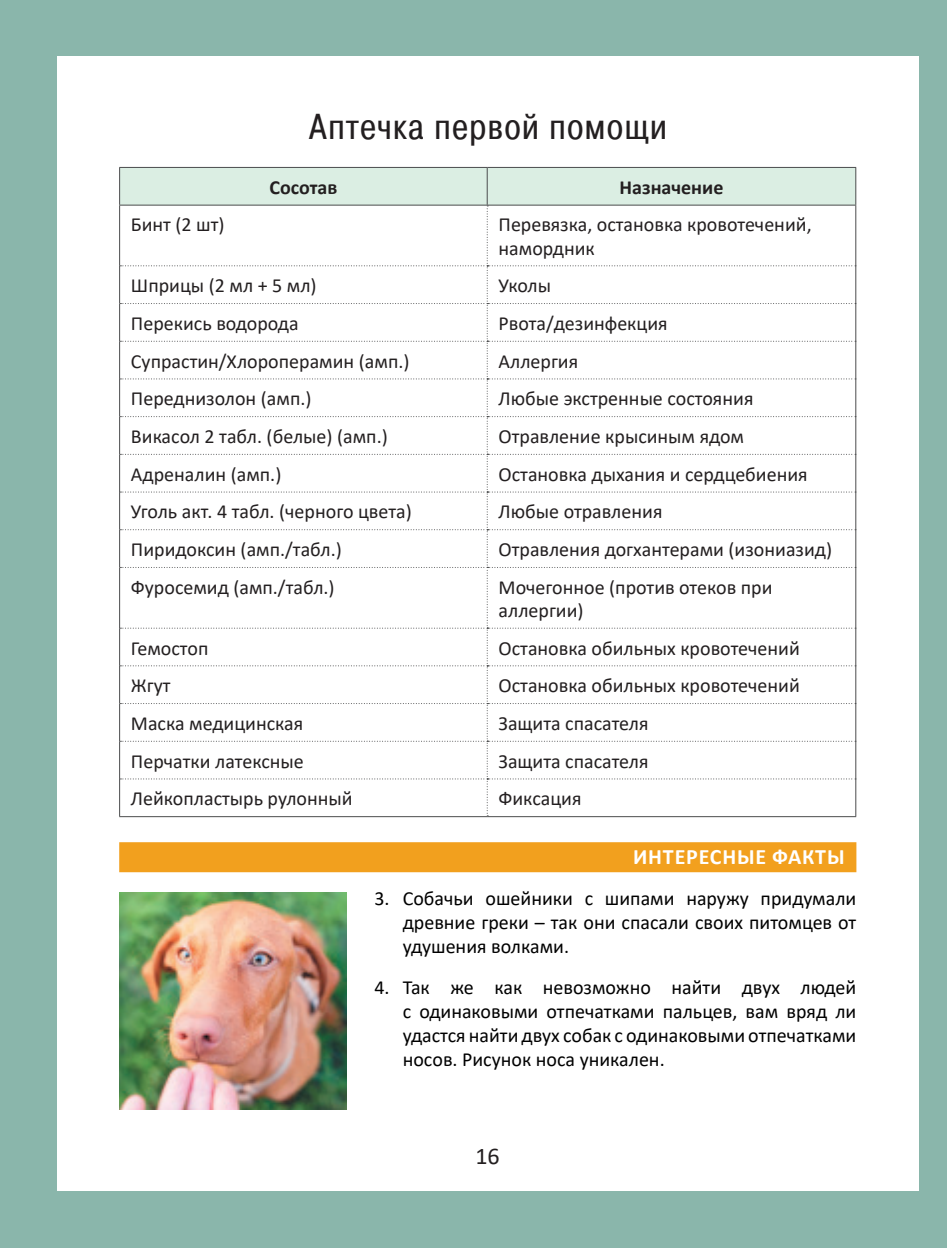
<style>
.page{position:relative;width:947px;height:1248px;background:#fff}
.page>*{position:absolute;margin:0;border:0;box-sizing:border-box;transform-origin:0 0}
.t1{font:36px "Pragmatica Cond";letter-spacing:.02em;color:#231f20}
.t2{font:24px "Calibri";color:#231f20}
.t3{font:700 22px "Calibri";letter-spacing:.04em;color:#fff}
.t4{font:20px/23px "Calibri";color:#231f20}
.t5{font:20px/24px "Calibri";color:#000;text-align:justify}
.t6{font:700 20px "Calibri";color:#231f20}
</style>
<div class="page">
<div style="left:0;top:0;width:947px;height:1247px;background:#8ab6ab"></div>
<div style="left:57px;top:57px;width:861px;height:1134px;background:#fff"></div>
<hr style="left:119px;top:205px;width:1px;height:61px;background:#4b4c4d">
<hr style="left:119px;top:266px;width:1px;height:37px;background:#4b4c4d">
<hr style="left:119px;top:303px;width:1px;height:38px;background:#4b4c4d">
<hr style="left:119px;top:341px;width:1px;height:38px;background:#4b4c4d">
<hr style="left:119px;top:379px;width:1px;height:37px;background:#4b4c4d">
<hr style="left:119px;top:416px;width:1px;height:38px;background:#4b4c4d">
<hr style="left:119px;top:454px;width:1px;height:38px;background:#4b4c4d">
<hr style="left:119px;top:492px;width:1px;height:37px;background:#4b4c4d">
<hr style="left:119px;top:529px;width:1px;height:38px;background:#4b4c4d">
<hr style="left:119px;top:567px;width:1px;height:61px;background:#4b4c4d">
<hr style="left:119px;top:628px;width:1px;height:37px;background:#4b4c4d">
<hr style="left:119px;top:665px;width:1px;height:38px;background:#4b4c4d">
<hr style="left:119px;top:703px;width:1px;height:38px;background:#4b4c4d">
<hr style="left:119px;top:741px;width:1px;height:37px;background:#4b4c4d">
<hr style="left:119px;top:778px;width:1px;height:38px;background:#4b4c4d">
<hr style="left:119px;top:816px;width:368px;height:1px;background:#4b4c4d">
<hr style="left:487px;top:816px;width:369px;height:1px;background:#4b4c4d">
<svg style="left:120px;top:168px;width:736px;height:648px"></svg>
<hr style="left:119px;top:167px;width:368px;height:1px;background:#4b4c4d">
<hr style="left:119px;top:168px;width:1px;height:37px;background:#4b4c4d">
<hr style="left:487px;top:167px;width:369px;height:1px;background:#4b4c4d">
<hr style="left:487px;top:168px;width:1px;height:37px;background:#4b4c4d">
<hr style="left:855px;top:168px;width:1px;height:37px;background:#4b4c4d">
<hr style="left:119px;top:205px;width:368px;height:1px;background:#4b4c4d">
<hr style="left:487px;top:205px;width:369px;height:1px;background:#4b4c4d">
<div style="left:119px;top:842px;width:737px;height:30px;background:#f2a01e"></div>
<img style="left:119px;top:892px;width:227px;height:217px">
<h1 class="t1" style="left:308px;top:104px;width:360px">Аптечка первой помощи</h1>
<p class="t6" style="left:269px;top:173px;width:69px">Сосотав</p>
<p class="t6" style="left:619px;top:173px;width:105px">Назначение</p>
<p class="t4" style="left:131px;top:213px;width:95px">Бинт (2 шт)</p>
<p class="t4" style="left:498px;top:213px;width:315px">Перевязка, остановка кровотечений, намордник</p>
<p class="t4" style="left:131px;top:273px;width:187px">Шприцы (2 мл + 5 мл)</p>
<p class="t4" style="left:498px;top:273px;width:54px">Уколы</p>
<p class="t4" style="left:131px;top:311px;width:169px">Перекись водорода</p>
<p class="t4" style="left:498px;top:311px;width:171px">Рвота/дезинфекция</p>
<p class="t4" style="left:131px;top:349px;width:280px">Супрастин/Хлороперамин (амп.)</p>
<p class="t4" style="left:498px;top:349px;width:81px">Аллергия</p>
<p class="t4" style="left:131px;top:386px;width:182px">Переднизолон (амп.)</p>
<p class="t4" style="left:498px;top:386px;width:256px">Любые экстренные состояния</p>
<p class="t4" style="left:131px;top:424px;width:258px">Викасол 2 табл. (белые) (амп.)</p>
<p class="t4" style="left:498px;top:424px;width:247px">Отравление крысиным ядом</p>
<p class="t4" style="left:131px;top:462px;width:152px">Адреналин (амп.)</p>
<p class="t4" style="left:498px;top:462px;width:311px">Остановка дыхания и сердцебиения</p>
<p class="t4" style="left:131px;top:499px;width:282px">Уголь акт. 4 табл. (черного цвета)</p>
<p class="t4" style="left:498px;top:499px;width:165px">Любые отравления</p>
<p class="t4" style="left:131px;top:537px;width:212px">Пиридоксин (амп./табл.)</p>
<p class="t4" style="left:498px;top:537px;width:335px">Отравления догхантерами (изониазид)</p>
<p class="t4" style="left:131px;top:575px;width:205px">Фуросемид (амп./табл.)</p>
<p class="t4" style="left:498px;top:575px;width:275px">Мочегонное (против отеков при аллергии)</p>
<p class="t4" style="left:131px;top:636px;width:79px">Гемостоп</p>
<p class="t4" style="left:498px;top:636px;width:303px">Остановка обильных кровотечений</p>
<p class="t4" style="left:131px;top:673px;width:41px">Жгут</p>
<p class="t4" style="left:498px;top:673px;width:303px">Остановка обильных кровотечений</p>
<p class="t4" style="left:131px;top:711px;width:174px">Маска медицинская</p>
<p class="t4" style="left:498px;top:711px;width:151px">Защита спасателя</p>
<p class="t4" style="left:131px;top:749px;width:174px">Перчатки латексные</p>
<p class="t4" style="left:498px;top:749px;width:151px">Защита спасателя</p>
<p class="t4" style="left:131px;top:786px;width:223px">Лейкопластырь рулонный</p>
<p class="t4" style="left:498px;top:786px;width:84px">Фиксация</p>
<p class="t3" style="left:633px;top:841px;width:213px">Интересные факты</p>
<p class="t5" style="left:403px;top:886px;width:455px;text-indent:-28px">3. Собачьи ошейники с шипами наружу придумали древние греки – так они спасали своих питомцев от удушения волками.</p>
<p class="t5" style="left:403px;top:975px;width:455px;text-indent:-28px">4. Так же как невозможно найти двух людей с одинаковыми отпечатками пальцев, вам вряд ли удастся найти двух собак с одинаковыми отпечатками носов. Рисунок носа уникален.</p>
<p class="t2" style="left:475px;top:1138px;width:26px">16</p>
</div>
